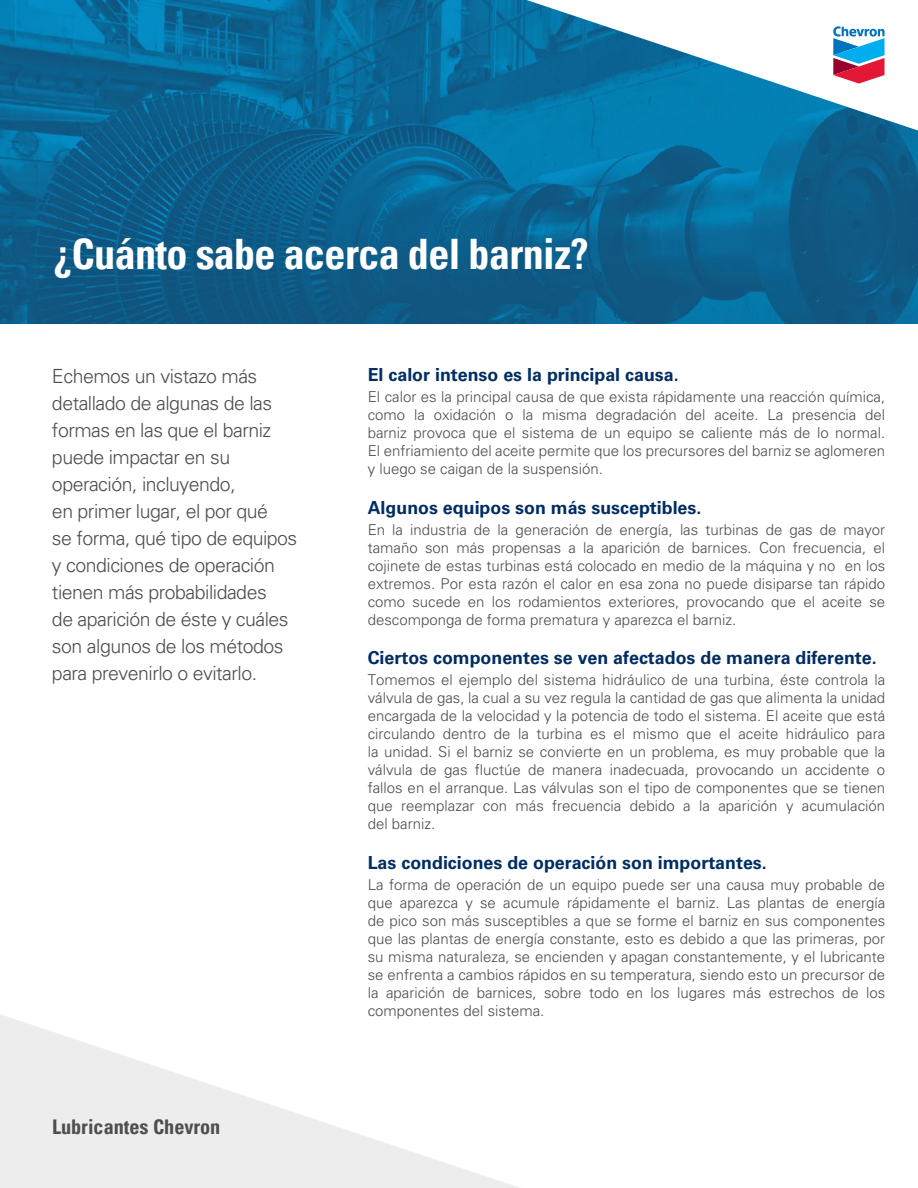
<style>
.page{position:relative;width:918px;height:1188px;background:#fff}
.page>*{position:absolute;margin:0;border:0;box-sizing:border-box;transform-origin:0 0}
.t1{font:700 condensed 42px "Univers";letter-spacing:-.015em;color:#fff}
.t2{font:700 condensed 20.25px "Univers";color:#4e4e4f}
.t3{font:300 19.5px/27px "Univers";letter-spacing:-.025em;color:#4d4d4f}
.t4{font:700 18px "Univers";color:#002d62}
.t5{font:300 15px/18px "Univers";color:#4d4d4f;text-align:justify}
</style>
<div class="page">
<svg style="left:0;top:1014px;width:519px;height:174px;fill:#f4f4f4"></svg>
<img style="left:0;top:0;width:918px;height:324px">
<svg style="left:527px;top:0;width:391px;height:130px"></svg>
<svg style="left:833px;top:26px;width:52px;height:58px"></svg>
<h1 class="t1" style="left:53px;top:228px;width:537px">¿Cuánto sabe acerca del barniz?</h1>
<p class="t3" style="left:52px;top:362px;width:247px">Echemos un vistazo más detallado de algunas de las formas en las que el barniz puede impactar en su operación, incluyendo,<br>en primer lugar, el por qué<br>se forma, qué tipo de equipos y condiciones de operación tienen más probabilidades<br>de aparición de éste y cuáles son algunos de los métodos para prevenirlo o evitarlo.</p>
<h2 class="t2" style="left:52px;top:1114px;width:170px">Lubricantes Chevron</h2>
<p class="t4" style="left:368px;top:364px;width:312px">El calor intenso es la principal causa.</p>
<p class="t5" style="left:368px;top:388px;width:519px">El calor es la principal causa de que exista rápidamente una reacción química, como la oxidación o la misma degradación del aceite. La presencia del barniz provoca que el sistema de un equipo se caliente más de lo normal.<br>El enfriamiento del aceite permite que los precursores del barniz se aglomeren y luego se caigan de la suspensión.</p>
<p class="t4" style="left:368px;top:497px;width:335px">Algunos equipos son más susceptibles.</p>
<p class="t5" style="left:368px;top:520px;width:519px">En la industria de la generación de energía, las turbinas de gas de mayor tamaño son más propensas a la aparición de barnices. Con frecuencia, el cojinete de estas turbinas está colocado en medio de la máquina y no en los extremos. Por esta razón el calor en esa zona no puede disiparse tan rápido como sucede en los rodamientos exteriores, provocando que el aceite se descomponga de forma prematura y aparezca el barniz.</p>
<p class="t4" style="left:368px;top:647px;width:510px">Ciertos componentes se ven afectados de manera diferente.</p>
<p class="t5" style="left:368px;top:671px;width:519px">Tomemos el ejemplo del sistema hidráulico de una turbina, éste controla la válvula de gas, la cual a su vez regula la cantidad de gas que alimenta la unidad encargada de la velocidad y la potencia de todo el sistema. El aceite que está circulando dentro de la turbina es el mismo que el aceite hidráulico para la unidad. Si el barniz se convierte en un problema, es muy probable que la válvula de gas fluctúe de manera inadecuada, provocando un accidente o fallos en el arranque. Las válvulas son el tipo de componentes que se tienen que reemplazar con más frecuencia debido a la aparición y acumulación del barniz.</p>
<p class="t4" style="left:368px;top:852px;width:401px">Las condiciones de operación son importantes.</p>
<p class="t5" style="left:368px;top:875px;width:519px">La forma de operación de un equipo puede ser una causa muy probable de que aparezca y se acumule rápidamente el barniz. Las plantas de energía de pico son más susceptibles a que se forme el barniz en sus componentes que las plantas de energía constante, esto es debido a que las primeras, por su misma naturaleza, se encienden y apagan constantemente, y el lubricante se enfrenta a cambios rápidos en su temperatura, siendo esto un precursor de la aparición de barnices, sobre todo en los lugares más estrechos de los componentes del sistema.</p>
</div>
